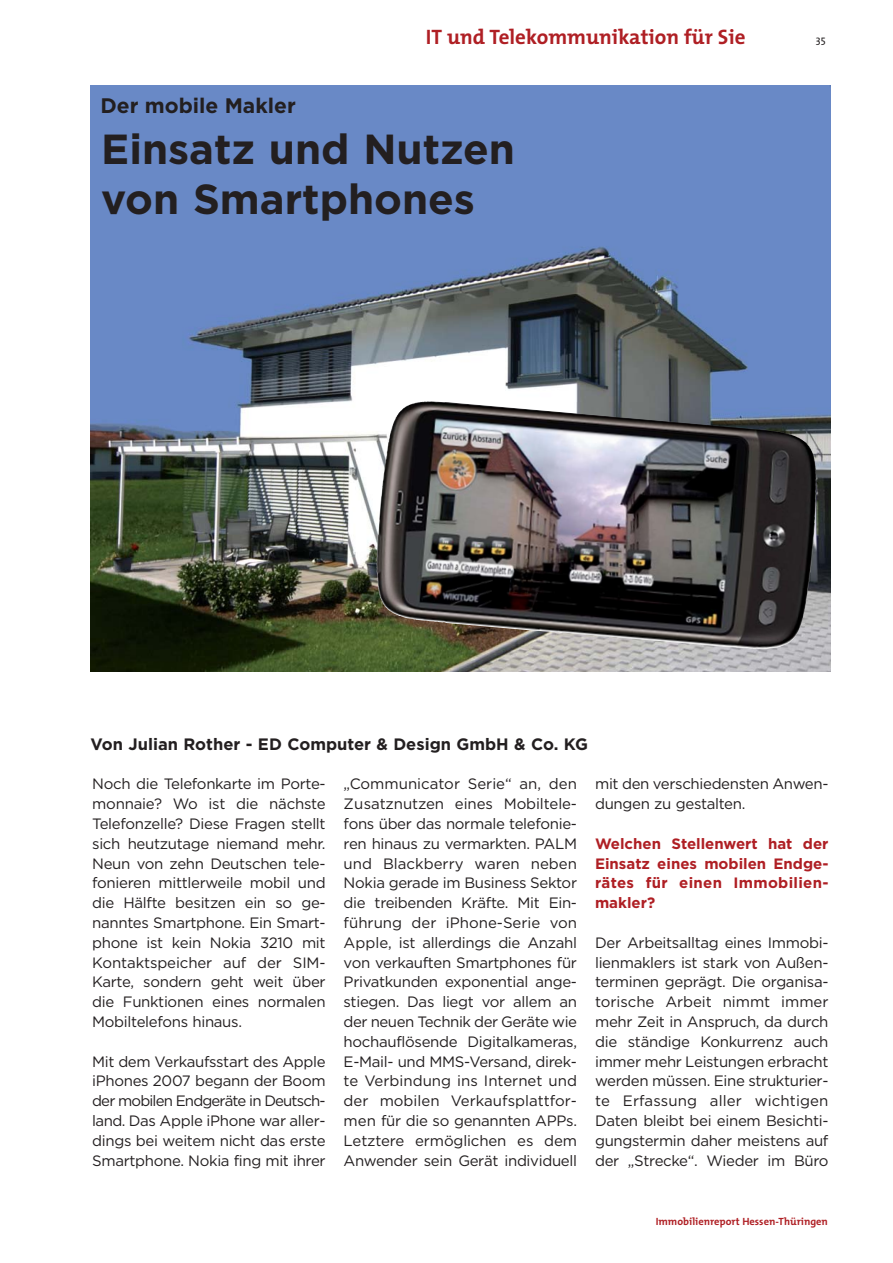
<style>
.page{position:relative;width:893px;height:1263px;background:#fff}
.page>*{position:absolute;margin:0;border:0;box-sizing:border-box;transform-origin:0 0}
.t1{font:700 42px/50.4px "Gotham";color:#231f20}
.t2{font:700 21px "The Mix";color:#af1f24}
.t3{font:700 21px "Gotham";color:#231f20}
.t4{font:700 16.5px "Gotham";color:#231f20}
.t5{font:15px/19.8px "Gotham";letter-spacing:-.02em;color:#231f20;text-align:justify}
.t6{font:700 15px/19.8px "Gotham";color:#af1f24;text-align:justify}
.t7{font:700 10.5px "The Mix";color:#af1f24}
.t8{font:10.5px "The Mix";color:#231f20}
</style>
<div class="page">
<img style="left:91px;top:85px;width:739px;height:587px">
<img style="left:376px;top:406px;width:31px;height:200px">
<h2 class="t3" style="left:100px;top:98px;width:197px">Der mobile Makler</h2>
<h2 class="t2" style="left:426px;top:27px;width:321px">IT und Telekommunikation für Sie</h2>
<p class="t8" style="left:816px;top:34px;width:11px">35</p>
<h1 class="t1" style="left:101px;top:127px;width:415px">Einsatz und Nutzen von Smartphones</h1>
<p class="t4" style="left:91px;top:738px;width:499px">Von Julian Rother - ED Computer &amp; Design GmbH &amp; Co. KG</p>
<p class="t5" style="left:92px;top:775px;width:235px">Noch die Telefonkarte im Porte&shy;monnaie? Wo ist die nächste Telefonzelle? Diese Fragen stellt sich heutzutage niemand mehr.<br>Neun von zehn Deutschen tele&shy;fonieren mittlerweile mobil und die Hälfte besitzen ein so ge&shy;nanntes Smartphone. Ein Smart&shy;phone ist kein Nokia 3210 mit Kontaktspeicher auf der SIM-Karte, sondern geht weit über die Funktionen eines normalen Mobiltelefons hinaus.</p>
<p class="t5" style="left:92px;top:1052px;width:235px">Mit dem Verkaufsstart des Apple iPhones 2007 begann der Boom der mobilen Endgeräte in Deutsch&shy;land. Das Apple iPhone war aller&shy;dings bei weitem nicht das erste Smartphone. Nokia fing mit ihrer</p>
<p class="t5" style="left:344px;top:775px;width:235px">„Communicator Serie“ an, den Zusatznutzen eines Mobiltele&shy;fons über das normale telefonie&shy;ren hinaus zu vermarkten. PALM und Blackberry waren neben Nokia gerade im Business Sektor die treibenden Kräfte. Mit Ein&shy;führung der iPhone-Serie von Apple, ist allerdings die Anzahl von verkauften Smartphones für Privatkunden exponential ange&shy;stiegen. Das liegt vor allem an der neuen Technik der Geräte wie hochauflösende Digitalkameras, E-Mail- und MMS-Versand, direk&shy;te Verbindung ins Internet und der mobilen Verkaufsplattfor&shy;men für die so genannten APPs.<br>Letztere ermöglichen es dem Anwender sein Gerät individuell</p>
<p class="t5" style="left:595px;top:775px;width:235px">mit den verschiedensten Anwen&shy;dungen zu gestalten.</p>
<p class="t6" style="left:595px;top:834px;width:235px">Welchen Stellenwert hat der Einsatz eines mobilen Endge&shy;rätes für einen Immobilien&shy;makler?</p>
<p class="t5" style="left:595px;top:933px;width:235px">Der Arbeitsalltag eines Immobi&shy;lienmaklers ist stark von Außen&shy;terminen geprägt. Die organisa&shy;torische Arbeit nimmt immer mehr Zeit in Anspruch, da durch die ständige Konkurrenz auch immer mehr Leistungen erbracht werden müssen. Eine strukturier&shy;te Erfassung aller wichtigen Daten bleibt bei einem Besichti&shy;gungstermin daher meistens auf der „Strecke“. Wieder im Büro</p>
<p class="t7" style="left:656px;top:1216px;width:174px">Immobilienreport Hessen-Thüringen</p>
</div>
